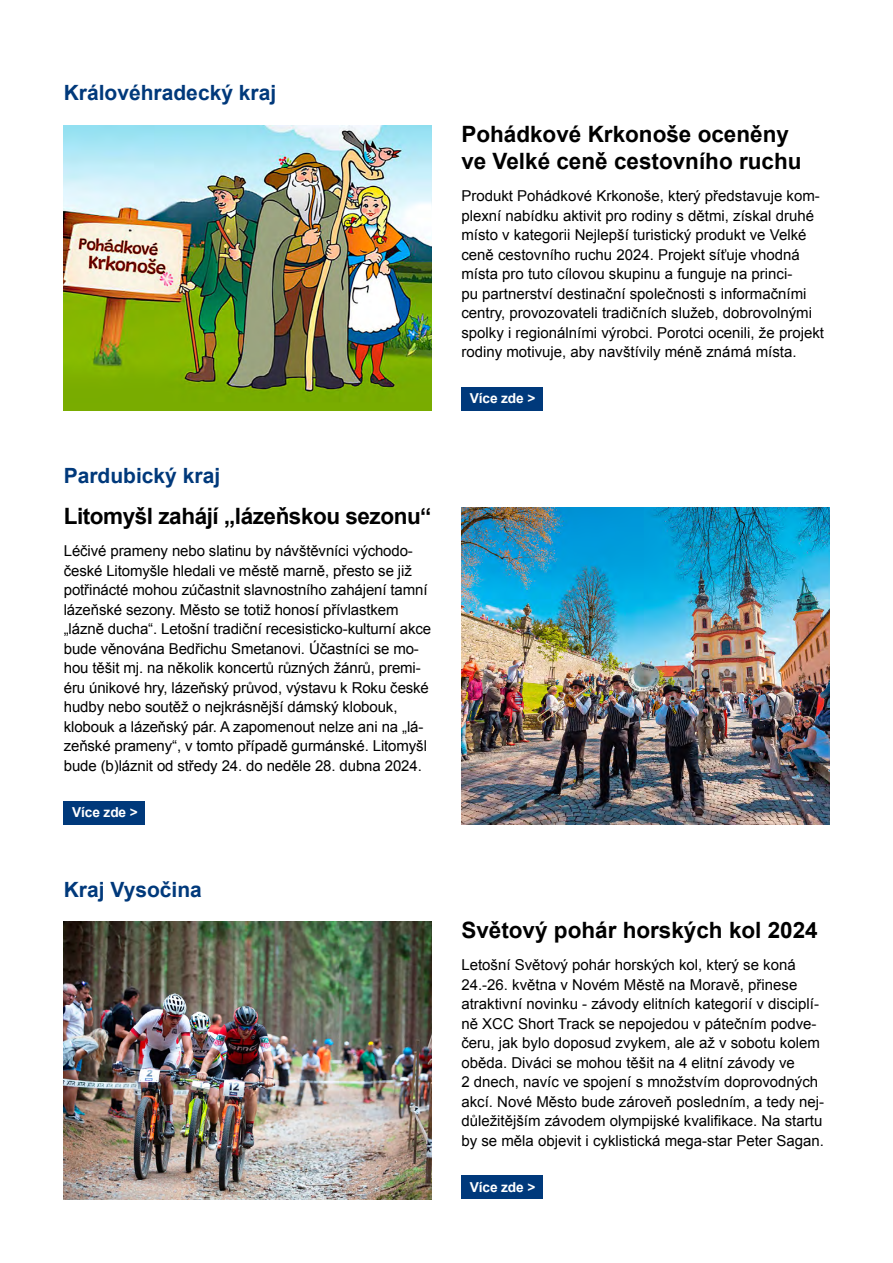
<style>
.page{position:relative;width:893px;height:1263px;background:#fff}
.page>*{position:absolute;margin:0;border:0;box-sizing:border-box;transform-origin:0 0}
.t1{font:700 22.5px/27px "Arial";color:#000}
.t2{font:700 22.5px "Arial";letter-spacing:-.02em;color:#000}
.t3{font:700 21px "Arial";color:#00397b}
.t4{font:15px/19.5px "Arial";color:#000}
.t5{font:700 13.65px "Arial";letter-spacing:-.01em;color:#fff}
</style>
<div class="page">
<div style="left:64px;top:801px;width:81px;height:23px;background:#00397b"></div>
<img style="left:461px;top:508px;width:368px;height:316px">
<div style="left:461px;top:1175px;width:81px;height:24px;background:#00397b"></div>
<img style="left:64px;top:922px;width:368px;height:277px">
<div style="left:461px;top:387px;width:81px;height:23px;background:#00397b"></div>
<img style="left:64px;top:125px;width:368px;height:285px">
<h2 class="t3" style="left:64px;top:79px;width:214px">Královéhradecký kraj</h2>
<h2 class="t3" style="left:64px;top:461px;width:158px">Pardubický kraj</h2>
<h1 class="t2" style="left:64px;top:501px;width:369px">Litomyšl zahájí „lázeňskou sezonu“</h1>
<p class="t4" style="left:64px;top:542px;width:369px">Léčivé prameny nebo slatinu by návštěvníci východo&shy;české Litomyšle hledali ve městě marně, přesto se již potřinácté mohou zúčastnit slavnostního zahájení tamní lázeňské sezony. Město se totiž honosí přívlastkem „lázně ducha“. Letošní tradiční recesisticko-kulturní akce bude věnována Bedřichu Smetanovi. Účastníci se mo&shy;hou těšit mj. na několik koncertů různých žánrů, premi&shy;éru únikové hry, lázeňský průvod, výstavu k Roku české hudby nebo soutěž o nejkrásnější dámský klobouk, klobouk a lázeňský pár. A zapomenout nelze ani na „lá&shy;zeňské prameny“, v tomto případě gurmánské. Litomyšl bude (b)láznit od středy 24. do neděle 28. dubna 2024.</p>
<p class="t5" style="left:72px;top:803px;width:67px">Více zde &gt;</p>
<h2 class="t3" style="left:64px;top:875px;width:140px">Kraj Vysočina</h2>
<h1 class="t1" style="left:461px;top:121px;width:342px">Pohádkové Krkonoše oceněny ve Velké ceně cestovního ruchu</h1>
<p class="t4" style="left:461px;top:186px;width:364px">Produkt Pohádkové Krkonoše, který představuje kom&shy;plexní nabídku aktivit pro rodiny s dětmi, získal druhé místo v kategorii Nejlepší turistický produkt ve Velké ceně cestovního ruchu 2024. Projekt síťuje vhodná místa pro tuto cílovou skupinu a funguje na princi-<br>pu partnerství destinační společnosti s informačními centry, provozovateli tradičních služeb, dobrovolnými spolky i regionálními výrobci. Porotci ocenili, že projekt rodiny motivuje, aby navštívily méně známá místa.</p>
<p class="t5" style="left:470px;top:390px;width:67px">Více zde &gt;</p>
<h1 class="t1" style="left:461px;top:917px;width:358px">Světový pohár horských kol 2024</h1>
<p class="t4" style="left:461px;top:955px;width:364px">Letošní Světový pohár horských kol, který se koná 24.-26. května v Novém Městě na Moravě, přinese atraktivní novinku - závody elitních kategorií v disciplí&shy;ně XCC Short Track se nepojedou v pátečním podve&shy;čeru, jak bylo doposud zvykem, ale až v sobotu kolem oběda. Diváci se mohou těšit na 4 elitní závody ve<br>2 dnech, navíc ve spojení s množstvím doprovodných akcí. Nové Město bude zároveň posledním, a tedy nej&shy;důležitějším závodem olympijské kvalifikace. Na startu by se měla objevit i cyklistická mega-star Peter Sagan.</p>
<p class="t5" style="left:470px;top:1178px;width:67px">Více zde &gt;</p>
</div>
